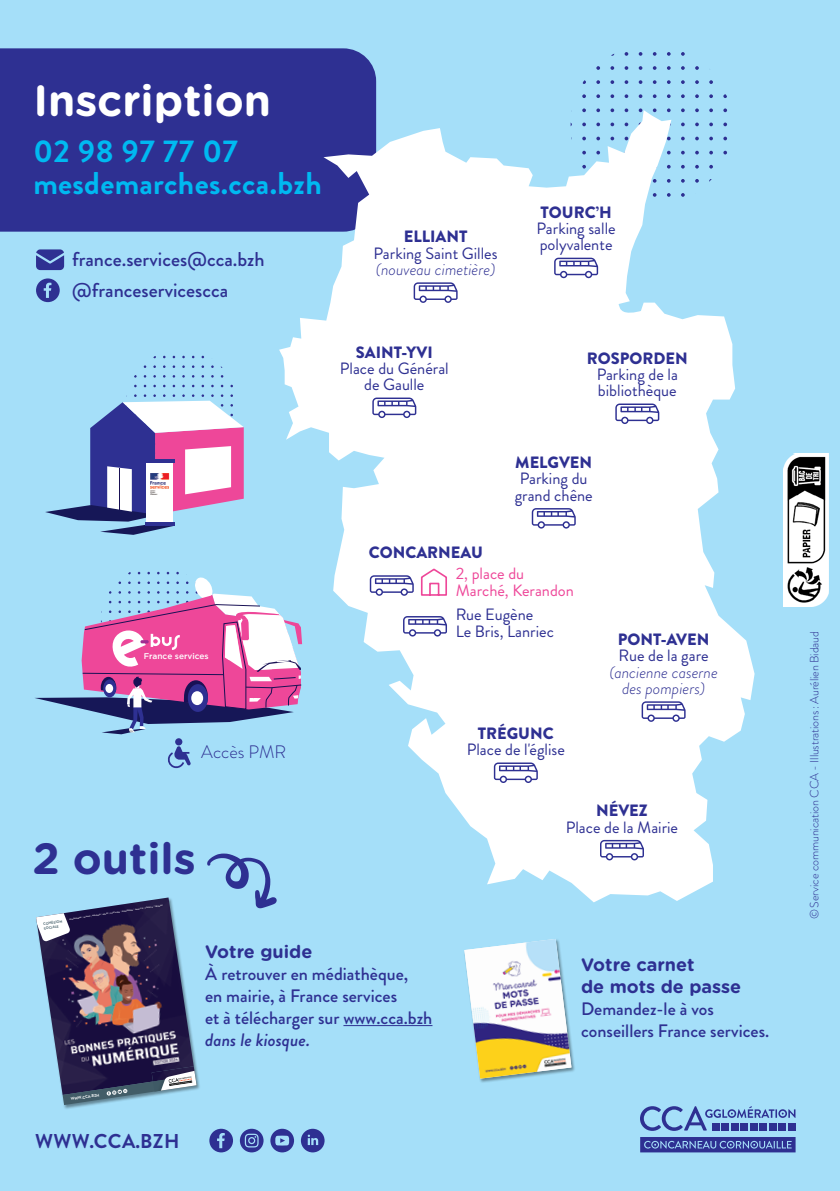
<style>
.page{position:relative;width:840px;height:1191px;background:#fff}
.page>*{position:absolute;margin:0;border:0;box-sizing:border-box;transform-origin:0 0}
.t1{font:700 43.8px "Gotham Rounded";color:#fff}
.t2{font:700 43.8px "Gotham Rounded";color:#2e3092}
.t3{font:700 31.4px/31.4px "Brandon Grotesque";letter-spacing:.01em;color:#00b9f1}
.t4{font:500 20px/31px "Brandon Grotesque";color:#2e3092}
.t5{font:700 20px "Brandon Grotesque";letter-spacing:.02em;color:#2e3092}
.t6{font:500 18px/22px "Brandon Grotesque";color:#2e3092}
.t7{font:700 18px/22px "Gotham Rounded";color:#2e3092}
.t8{font:italic 500 18px "Brandon Grotesque";color:#2e3092}
.t9{font:300 18px "Brandon Grotesque";color:#2e3092}
.t10{font:16.4px/16.4px "Brandon Grotesque";color:#2e3092}
.t11{font:900 16.4px "Brandon Grotesque";color:#2e3092}
.t12{font:italic 300 16.4px/16.4px "Brandon Grotesque";color:#2e3092;text-align:center}
.t13{font:16.4px/16.4px "Brandon Grotesque";color:#ee4799}
.t14{font:300 12px "Brandon Grotesque";letter-spacing:-.01em;color:#2e3092}
.t15{font:500 8.2px "Gotham";color:#fff}
.t16{font:700 4px "Brandon Grotesque";color:#fff}
.t17{font:700 3.6px/4.8px "Brandon Grotesque";color:#425d68}
</style>
<div class="page">
<div style="left:0;top:0;width:839px;height:1191px;background:#a5dff9"></div>
<svg style="left:610px;top:94px;width:4px;height:4px"></svg>
<svg style="left:624px;top:94px;width:4px;height:4px"></svg>
<svg style="left:638px;top:94px;width:4px;height:4px"></svg>
<svg style="left:652px;top:94px;width:4px;height:4px"></svg>
<svg style="left:667px;top:94px;width:3px;height:4px"></svg>
<svg style="left:681px;top:94px;width:3px;height:4px"></svg>
<svg style="left:610px;top:80px;width:4px;height:4px"></svg>
<svg style="left:624px;top:80px;width:4px;height:4px"></svg>
<svg style="left:638px;top:80px;width:4px;height:4px"></svg>
<svg style="left:652px;top:80px;width:4px;height:4px"></svg>
<svg style="left:667px;top:80px;width:3px;height:4px"></svg>
<svg style="left:681px;top:80px;width:3px;height:4px"></svg>
<svg style="left:695px;top:80px;width:3px;height:4px"></svg>
<svg style="left:610px;top:66px;width:4px;height:4px"></svg>
<svg style="left:624px;top:66px;width:4px;height:4px"></svg>
<svg style="left:638px;top:66px;width:4px;height:4px"></svg>
<svg style="left:652px;top:66px;width:4px;height:4px"></svg>
<svg style="left:667px;top:66px;width:3px;height:4px"></svg>
<svg style="left:681px;top:66px;width:3px;height:4px"></svg>
<svg style="left:695px;top:66px;width:3px;height:4px"></svg>
<svg style="left:624px;top:52px;width:4px;height:4px"></svg>
<svg style="left:638px;top:52px;width:4px;height:4px"></svg>
<svg style="left:652px;top:52px;width:4px;height:4px"></svg>
<svg style="left:667px;top:52px;width:3px;height:4px"></svg>
<svg style="left:681px;top:52px;width:3px;height:4px"></svg>
<div style="left:0;top:48px;width:376px;height:184px;background:#2e3092"></div>
<svg style="left:35px;top:572px;width:244px;height:162px"></svg>
<svg style="left:45px;top:394px;width:198px;height:141px"></svg>
<div style="left:146px;top:462px;width:27px;height:61px;background:#fff"></div>
<img style="left:150px;top:473px;width:19px;height:22px">
<hr style="left:145px;top:522px;width:29px;height:4px;background:#2e3092">
<hr style="left:145px;top:459px;width:29px;height:4px;background:#2e3092">
<hr style="left:119px;top:468px;width:1px;height:41px;background:#191155">
<svg style="left:279px;top:110px;width:475px;height:792px;fill:#fff"></svg>
<svg style="left:615px;top:403px;width:44px;height:21px"></svg>
<svg style="left:413px;top:282px;width:44px;height:21px"></svg>
<svg style="left:554px;top:258px;width:43px;height:20px"></svg>
<svg style="left:372px;top:397px;width:44px;height:21px"></svg>
<svg style="left:531px;top:508px;width:44px;height:20px"></svg>
<svg style="left:641px;top:701px;width:44px;height:21px"></svg>
<svg style="left:599px;top:840px;width:44px;height:20px"></svg>
<svg style="left:493px;top:762px;width:44px;height:21px"></svg>
<svg style="left:420px;top:567px;width:27px;height:29px"></svg>
<svg style="left:369px;top:575px;width:44px;height:21px"></svg>
<svg style="left:403px;top:616px;width:44px;height:20px"></svg>
<svg style="left:168px;top:746px;width:23px;height:22px"></svg>
<div style="left:175px;top:738px;width:7px;height:7px;background:#2e3092;border-radius:50%"></div>
<svg style="left:36px;top:249px;width:28px;height:21px"></svg>
<svg style="left:240px;top:1128px;width:23px;height:24px"></svg>
<svg style="left:270px;top:1128px;width:24px;height:24px"></svg>
<svg style="left:209px;top:1128px;width:24px;height:24px"></svg>
<svg style="left:301px;top:1128px;width:23px;height:24px"></svg>
<div style="left:787px;top:1123px;width:8px;height:7px;background:#2e3092"></div>
<div style="left:778px;top:1123px;width:7px;height:7px;background:#2e3092"></div>
<div style="left:768px;top:1123px;width:8px;height:7px;background:#2e3092"></div>
<div style="left:759px;top:1123px;width:7px;height:7px;background:#2e3092"></div>
<div style="left:749px;top:1123px;width:8px;height:7px;background:#2e3092"></div>
<div style="left:740px;top:1123px;width:7px;height:7px;background:#2e3092"></div>
<div style="left:730px;top:1123px;width:8px;height:7px;background:#2e3092"></div>
<div style="left:721px;top:1123px;width:7px;height:7px;background:#2e3092"></div>
<svg style="left:640px;top:1106px;width:86px;height:24px"></svg>
<svg style="left:727px;top:1106px;width:68px;height:11px"></svg>
<svg style="left:640px;top:1137px;width:155px;height:15px;background:#414da3"></svg>
<svg style="left:727px;top:1142px;width:12px;height:5px"></svg>
<div style="left:36px;top:897px;width:165px;height:212px;background:#000;opacity:.4"></div>
<img style="left:36px;top:897px;width:158px;height:198px">
<img style="left:152px;top:1066px;width:43px;height:3px">
<svg style="left:63px;top:1069px;width:133px;height:36px"></svg>
<svg style="left:36px;top:905px;width:34px;height:36px"></svg>
<hr style="left:343px;top:1025px;width:89px;height:1px;background:#2e3092">
<div style="left:463px;top:938px;width:112px;height:145px;background:#000;opacity:.4"></div>
<img style="left:464px;top:939px;width:107px;height:139px">
<svg style="left:207px;top:853px;width:70px;height:55px"></svg>
<svg style="left:36px;top:278px;width:24px;height:24px"></svg>
<img style="left:783px;top:454px;width:45px;height:153px">
<h1 class="t1" style="left:33px;top:68px;width:239px">Inscription</h1>
<h2 class="t3" style="left:33px;top:136px;width:290px">02 98 97 77 07 mesdemarches.cca.bzh</h2>
<p class="t4" style="left:72px;top:244px;width:194px">france.services@cca.bzh @franceservicescca</p>
<p class="t11" style="left:403px;top:225px;width:65px">ELLIANT</p>
<p class="t10" style="left:373px;top:245px;width:125px">Parking Saint Gilles</p>
<p class="t12" style="left:375px;top:261px;width:121px">(nouveau cimetière)</p>
<p class="t11" style="left:356px;top:340px;width:78px">SAINT-YVI</p>
<p class="t10" style="left:340px;top:360px;width:110px;text-align:center">Place du Général de Gaulle</p>
<p class="t11" style="left:540px;top:200px;width:72px">TOURC’H</p>
<p class="t10" style="left:536px;top:220px;width:80px">Parking salle polyvalente</p>
<p class="t11" style="left:586px;top:346px;width:102px">ROSPORDEN</p>
<p class="t10" style="left:596px;top:366px;width:83px">Parking de la bibliothèque</p>
<p class="t15" style="left:144px;top:651px;width:66px">France services</p>
<p class="t9" style="left:201px;top:739px;width:87px">Accès PMR</p>
<h1 class="t2" style="left:32px;top:826px;width:165px">2 outils</h1>
<p class="t17" style="left:43px;top:921px;width:20px;rotate:-8deg">COHÉSION<br>SOCIALE</p>
<p class="t11" style="left:368px;top:541px;width:116px">CONCARNEAU</p>
<p class="t11" style="left:515px;top:451px;width:78px">MELGVEN</p>
<p class="t10" style="left:514px;top:471px;width:79px;text-align:center">Parking du grand chêne</p>
<p class="t13" style="left:455px;top:566px;width:120px">2, place du<br>Marché, Kerandon</p>
<p class="t10" style="left:455px;top:606px;width:100px">Rue Eugène<br>Le Bris, Lanriec</p>
<p class="t11" style="left:477px;top:721px;width:77px">TRÉGUNC</p>
<p class="t10" style="left:466px;top:741px;width:99px">Place de l'église</p>
<p class="t11" style="left:617px;top:627px;width:93px">PONT-AVEN</p>
<p class="t10" style="left:618px;top:647px;width:91px">Rue de la gare</p>
<p class="t12" style="left:609px;top:664px;width:110px">(ancienne caserne des pompiers)</p>
<p class="t11" style="left:596px;top:799px;width:53px">NÉVEZ</p>
<p class="t10" style="left:565px;top:819px;width:114px">Place de la Mairie</p>
<p class="t16" style="left:70px;top:1096px;width:30px;rotate:-9deg">WWW.CCA.BZH</p>
<p class="t5" style="left:35px;top:1126px;width:146px">WWW.CCA.BZH</p>
<p class="t7" style="left:205px;top:939px;width:109px">Votre guide</p>
<p class="t6" style="left:205px;top:963px;width:229px">À retrouver en médiathèque,<br>en mairie, à France services<br>et à télécharger sur www.cca.bzh</p>
<p class="t8" style="left:205px;top:1027px;width:106px">dans le kiosque.</p>
<p class="t7" style="left:580px;top:953px;width:161px">Votre carnet<br>de mots de passe</p>
<p class="t6" style="left:580px;top:998px;width:189px">Demandez-le à vos conseillers France services.</p>
<p class="t14" style="left:805px;top:918px;width:289px;rotate:-90deg">©Service communication CCA - Illustrations: Aurélien Bidaud</p>
</div>
